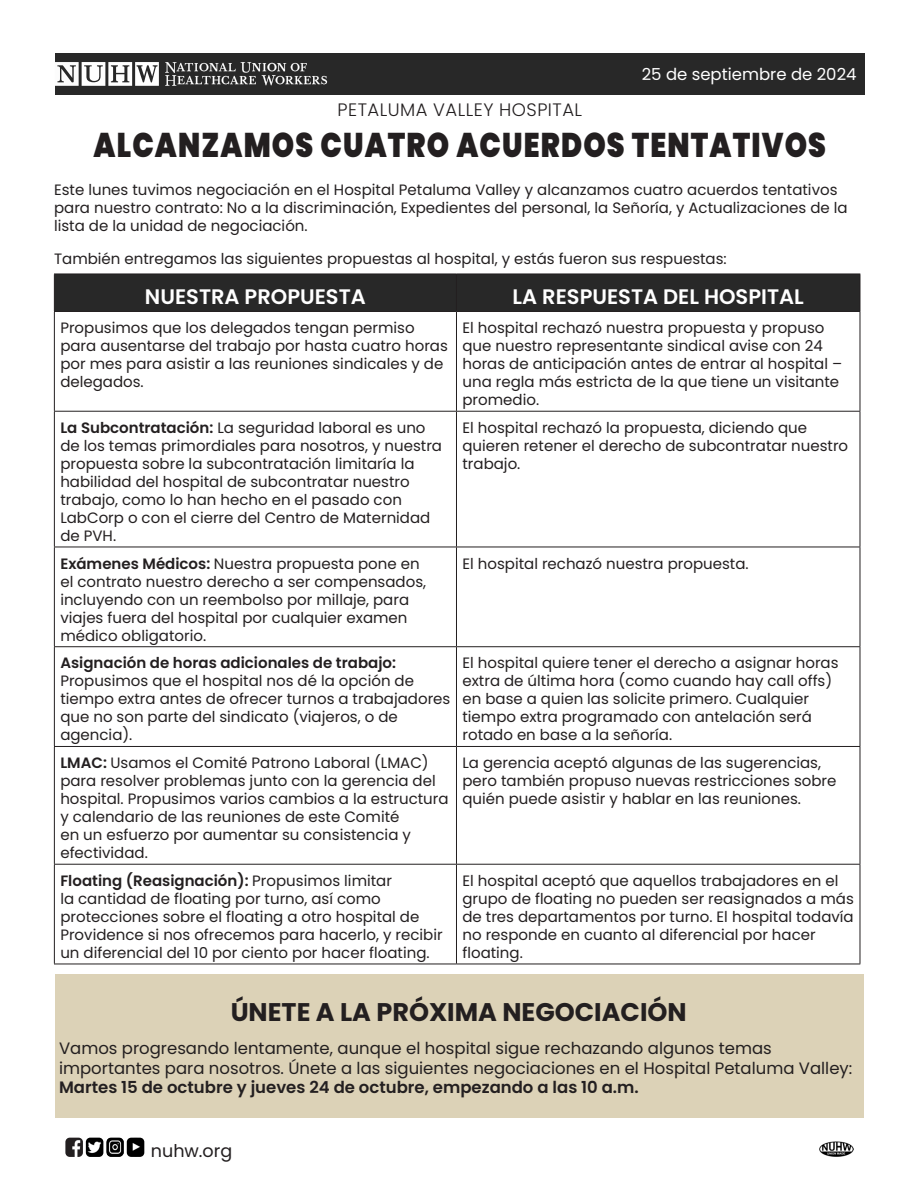
<style>
.page{position:relative;width:918px;height:1188px;background:#fff}
.page>*{position:absolute;margin:0;border:0;box-sizing:border-box;transform-origin:0 0}
.t1{font:900 34.2px "Poppins";letter-spacing:.04em;color:#231f20;scale:.83 1}
.t2{font:700 25.5px "Poppins";color:#231f20}
.t3{font:600 21px "Poppins";color:#fff}
.t4{font:300 18px "Poppins";letter-spacing:.025em;color:#231f20}
.t5{font:17.55px "Poppins";color:#231f20}
.t6{font:16.5px/19.5px "Poppins";color:#231f20}
.t7{font:16.5px "Poppins";color:#fff}
.t8{font:15px/18px "Poppins";color:#231f20}
.s1{font-weight:600}
</style>
<div class="page">
<div style="left:55px;top:53px;width:810px;height:41px;background:#282828"></div>
<img style="left:65px;top:1138px;width:18px;height:19px">
<img style="left:86px;top:1138px;width:17px;height:19px">
<img style="left:106px;top:1138px;width:18px;height:19px">
<img style="left:127px;top:1138px;width:17px;height:19px">
<img style="left:820px;top:1141px;width:34px;height:16px">
<div style="left:56px;top:975px;width:808px;height:143px;background:#dcd2b7"></div>
<svg style="left:165px;top:62px;width:162px;height:24px"></svg>
<svg style="left:55px;top:62px;width:104px;height:24px"></svg>
<div style="left:55px;top:275px;width:805px;height:36px;background:#282828"></div>
<hr style="left:54px;top:274px;width:402px;height:1px;background:#231f20">
<hr style="left:54px;top:274px;width:1px;height:37px;background:#231f20">
<hr style="left:456px;top:274px;width:404px;height:1px;background:#231f20">
<hr style="left:456px;top:274px;width:1px;height:37px;background:#231f20">
<hr style="left:860px;top:274px;width:1px;height:37px;background:#231f20">
<hr style="left:54px;top:311px;width:402px;height:1px;background:#231f20">
<hr style="left:54px;top:312px;width:1px;height:99px;background:#231f20">
<hr style="left:456px;top:311px;width:404px;height:1px;background:#231f20">
<hr style="left:456px;top:312px;width:1px;height:99px;background:#231f20">
<hr style="left:860px;top:312px;width:1px;height:99px;background:#231f20">
<hr style="left:54px;top:411px;width:402px;height:1px;background:#231f20">
<hr style="left:54px;top:412px;width:1px;height:135px;background:#231f20">
<hr style="left:456px;top:411px;width:404px;height:1px;background:#231f20">
<hr style="left:456px;top:412px;width:1px;height:135px;background:#231f20">
<hr style="left:860px;top:412px;width:1px;height:135px;background:#231f20">
<hr style="left:54px;top:547px;width:402px;height:1px;background:#231f20">
<hr style="left:54px;top:547px;width:1px;height:99px;background:#231f20">
<hr style="left:456px;top:547px;width:404px;height:1px;background:#231f20">
<hr style="left:456px;top:547px;width:1px;height:99px;background:#231f20">
<hr style="left:860px;top:547px;width:1px;height:99px;background:#231f20">
<hr style="left:54px;top:646px;width:402px;height:1px;background:#231f20">
<hr style="left:54px;top:647px;width:1px;height:99px;background:#231f20">
<hr style="left:456px;top:646px;width:404px;height:1px;background:#231f20">
<hr style="left:456px;top:647px;width:1px;height:99px;background:#231f20">
<hr style="left:860px;top:647px;width:1px;height:99px;background:#231f20">
<hr style="left:54px;top:746px;width:402px;height:1px;background:#231f20">
<hr style="left:54px;top:747px;width:1px;height:117px;background:#231f20">
<hr style="left:456px;top:746px;width:404px;height:1px;background:#231f20">
<hr style="left:456px;top:747px;width:1px;height:117px;background:#231f20">
<hr style="left:860px;top:747px;width:1px;height:117px;background:#231f20">
<hr style="left:54px;top:864px;width:402px;height:1px;background:#231f20">
<hr style="left:54px;top:865px;width:1px;height:99px;background:#231f20">
<hr style="left:456px;top:864px;width:404px;height:1px;background:#231f20">
<hr style="left:456px;top:865px;width:1px;height:99px;background:#231f20">
<hr style="left:860px;top:865px;width:1px;height:99px;background:#231f20">
<hr style="left:54px;top:964px;width:402px;height:1px;background:#231f20">
<hr style="left:456px;top:964px;width:404px;height:1px;background:#231f20">
<p class="t7" style="left:642px;top:65px;width:216px">25 de septiembre de 2024</p>
<p class="t4" style="left:338px;top:99px;width:246px">PETALUMA VALLEY HOSPITAL</p>
<p class="t1" style="left:94px;top:125px;width:884px">ALCANZAMOS CUATRO ACUERDOS TENTATIVOS</p>
<p class="t8" style="left:54px;top:181px;width:795px">Este lunes tuvimos negociación en el Hospital Petaluma Valley y alcanzamos cuatro acuerdos tentativos para nuestro contrato: No a la discriminación, Expedientes del personal, la Señoría, y Actualizaciones de la lista de la unidad de negociación.</p>
<p class="t8" style="left:54px;top:250px;width:674px">También entregamos las siguientes propuestas al hospital, y estás fueron sus respuestas:</p>
<p class="t3" style="left:145px;top:284px;width:222px">NUESTRA PROPUESTA</p>
<p class="t3" style="left:513px;top:284px;width:293px">LA RESPUESTA DEL HOSPITAL</p>
<p class="t8" style="left:60px;top:319px;width:389px">Propusimos que los delegados tengan permiso para ausentarse del trabajo por hasta cuatro horas por mes para asistir a las reuniones sindicales y de delegados.</p>
<p class="t8" style="left:462px;top:319px;width:381px">El hospital rechazó nuestra propuesta y propuso que nuestro representante sindical avise con 24 horas de anticipación antes de entrar al hospital – una regla más estricta de la que tiene un visitante promedio.</p>
<p class="t8" style="left:60px;top:419px;width:383px"><span class="s1">La Subcontratación:</span> La seguridad laboral es uno de los temas primordiales para nosotros, y nuestra propuesta sobre la subcontratación limitaría la habilidad del hospital de subcontratar nuestro trabajo, como lo han hecho en el pasado con LabCorp o con el cierre del Centro de Maternidad de PVH.</p>
<p class="t8" style="left:462px;top:419px;width:387px">El hospital rechazó la propuesta, diciendo que quieren retener el derecho de subcontratar nuestro trabajo.</p>
<p class="t8" style="left:60px;top:555px;width:367px"><span class="s1">Exámenes Médicos:</span> Nuestra propuesta pone en el contrato nuestro derecho a ser compensados, incluyendo con un reembolso por millaje, para viajes fuera del hospital por cualquier examen médico obligatorio.</p>
<p class="t8" style="left:462px;top:555px;width:288px">El hospital rechazó nuestra propuesta.</p>
<p class="t8" style="left:60px;top:654px;width:392px"><span class="s1">Asignación de horas adicionales de trabajo:<br></span>Propusimos que el hospital nos dé la opción de tiempo extra antes de ofrecer turnos a trabajadores que no son parte del sindicato (viajeros, o de agencia).</p>
<p class="t8" style="left:462px;top:654px;width:378px">El hospital quiere tener el derecho a asignar horas extra de última hora (como cuando hay call offs) en base a quien las solicite primero. Cualquier tiempo extra programado con antelación será rotado en base a la señoría.</p>
<p class="t8" style="left:60px;top:754px;width:390px"><span class="s1">LMAC:</span> Usamos el Comité Patrono Laboral (LMAC) para resolver problemas junto con la gerencia del hospital. Propusimos varios cambios a la estructura y calendario de las reuniones de este Comité<br>en un esfuerzo por aumentar su consistencia y efectividad.</p>
<p class="t8" style="left:462px;top:754px;width:375px">La gerencia aceptó algunas de las sugerencias, pero también propuso nuevas restricciones sobre quién puede asistir y hablar en las reuniones.</p>
<p class="t8" style="left:60px;top:872px;width:384px"><span class="s1">Floating (Reasignación):</span> Propusimos limitar<br>la cantidad de floating por turno, así como protecciones sobre el floating a otro hospital de Providence si nos ofrecemos para hacerlo, y recibir un diferencial del 10 por ciento por hacer floating.</p>
<p class="t8" style="left:462px;top:872px;width:393px">El hospital aceptó que aquellos trabajadores en el grupo de floating no pueden ser reasignados a más de tres departamentos por turno. El hospital todavía no responde en cuanto al diferencial por hacer floating.</p>
<p class="t2" style="left:231px;top:997px;width:458px">ÚNETE A LA PRÓXIMA NEGOCIACIÓN</p>
<p class="t6" style="left:59px;top:1039px;width:795px">Vamos progresando lentamente, aunque el hospital sigue rechazando algunos temas importantes para nosotros. Únete a las siguientes negociaciones en el Hospital Petaluma Valley:<br><span class="s1">Martes 15 de octubre y jueves 24 de octubre, empezando a las 10 a.m.</span></p>
<p class="t5" style="left:151px;top:1140px;width:83px">nuhw.org</p>
</div>
